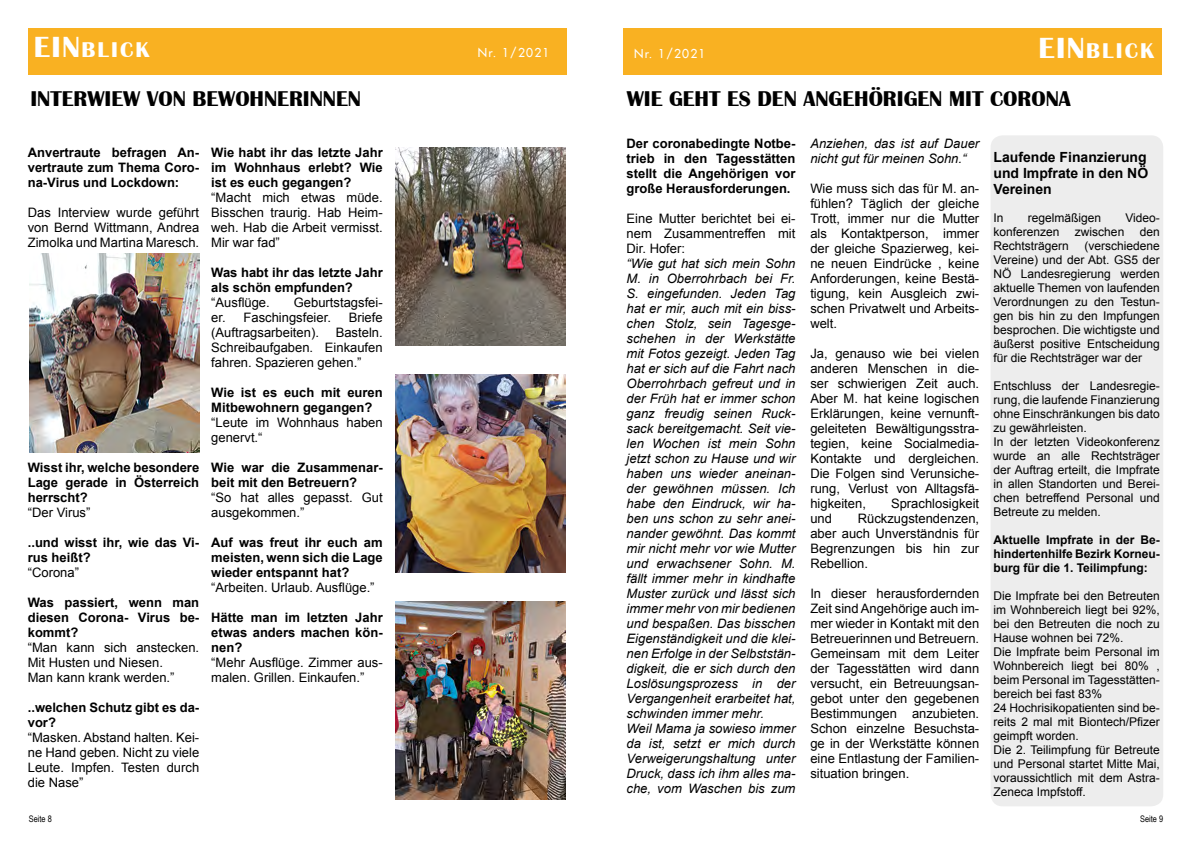
<style>
.page{position:relative;width:1191px;height:842px;background:#fff}
.page>*{position:absolute;margin:0;border:0;box-sizing:border-box;transform-origin:0 0}
.t1{font:700 22px "Britannic";color:#000}
.t2{font:700 22px "Britannic";letter-spacing:.1em;color:#fff}
.t3{font:700 14px/16px "Arial";color:#000;text-align:justify}
.t4{font:13px/15px "Arial";color:#000;text-align:justify}
.t5{font:italic 13px/15px "Arial";color:#000}
.t6{font:700 13px/15px "Arial";color:#000;text-align:justify}
.t7{font:12px/14px "Arial";color:#000}
.t8{font:700 12px/14px "Arial";color:#000;text-align:justify}
.t9{font:12px "Futura LT";letter-spacing:.1em;color:#fff}
.t10{font:9px "Arial Narrow";color:#000}
.s1{font-size:30px}
</style>
<div class="page">
<div style="left:28px;top:28px;width:538px;height:46px;background:#f9b122"></div>
<div style="left:623px;top:29px;width:539px;height:46px;background:#f9b122"></div>
<img style="left:29px;top:254px;width:170px;height:198px">
<img style="left:395px;top:374px;width:171px;height:199px">
<img style="left:395px;top:147px;width:171px;height:199px">
<img style="left:396px;top:601px;width:170px;height:199px">
<div style="left:990px;top:135px;width:173px;height:671px;background:#ededed;border-radius:12px"></div>
<h1 class="t2" style="left:34px;top:38px;width:117px"><span class="s1">EIN</span>BLICK</h1>
<p class="t9" style="left:478px;top:45px;width:73px">Nr. 1/2021</p>
<h1 class="t1" style="left:30px;top:86px;width:332px">INTERWIEW VON BEWOHNERINNEN</h1>
<p class="t6" style="left:28px;top:145px;width:173px">Anvertraute befragen An&shy;vertraute zum Thema Coro&shy;na-Virus und Lockdown:</p>
<p class="t4" style="left:28px;top:205px;width:173px">Das Interview wurde geführt von Bernd Wittmann, Andrea Zimolka und Martina Maresch.</p>
<p class="t6" style="left:28px;top:460px;width:173px">Wisst ihr, welche besondere Lage gerade in Österreich herrscht?</p>
<p class="t4" style="left:28px;top:505px;width:64px">“Der Virus”</p>
<p class="t6" style="left:28px;top:535px;width:173px">..und wisst ihr, wie das Vi&shy;rus heißt?</p>
<p class="t4" style="left:28px;top:565px;width:53px">“Corona”</p>
<p class="t6" style="left:28px;top:595px;width:173px">Was passiert, wenn man diesen Corona- Virus be&shy;kommt?</p>
<p class="t4" style="left:28px;top:640px;width:173px;text-align:left">“Man kann sich anstecken.<br>Mit Husten und Niesen.<br>Man kann krank werden.”</p>
<p class="t6" style="left:28px;top:700px;width:173px">..welchen Schutz gibt es da&shy;vor?</p>
<p class="t4" style="left:28px;top:730px;width:173px">“Masken. Abstand halten. Kei&shy;ne Hand geben. Nicht zu viele Leute. Impfen. Testen durch die Nase”</p>
<p class="t10" style="left:29px;top:812px;width:24px">Seite 8</p>
<p class="t6" style="left:211px;top:145px;width:173px">Wie habt ihr das letzte Jahr im Wohnhaus erlebt? Wie ist es euch gegangen?</p>
<p class="t4" style="left:211px;top:190px;width:173px">“Macht mich etwas müde.<br>Bisschen traurig. Hab Heim&shy;weh. Hab die Arbeit vermisst.<br>Mir war fad”</p>
<p class="t6" style="left:211px;top:265px;width:173px">Was habt ihr das letzte Jahr als schön empfunden?</p>
<p class="t4" style="left:211px;top:295px;width:60px">“Ausflüge.</p>
<p class="t4" style="left:211px;top:295px;width:173px;text-indent:83px">Geburtstagsfei&shy;er. Faschingsfeier.</p>
<p class="t4" style="left:349px;top:310px;width:35px">Briefe</p>
<p class="t4" style="left:211px;top:325px;width:109px">(Auftragsarbeiten).</p>
<p class="t4" style="left:211px;top:325px;width:173px;text-indent:124px">Basteln.<br>Schreibaufgaben. Einkaufen fahren. Spazieren gehen.”</p>
<p class="t6" style="left:211px;top:385px;width:173px">Wie ist es euch mit euren<br>Mitbewohnern gegangen?</p>
<p class="t4" style="left:211px;top:415px;width:173px">“Leute im Wohnhaus haben genervt.“</p>
<p class="t6" style="left:211px;top:460px;width:173px">Wie war die Zusammenar&shy;beit mit den Betreuern?</p>
<p class="t4" style="left:211px;top:490px;width:173px">“So hat alles gepasst. Gut ausgekommen.”</p>
<p class="t6" style="left:211px;top:535px;width:173px">Auf was freut ihr euch am meisten, wenn sich die Lage wieder entspannt hat?</p>
<p class="t4" style="left:211px;top:580px;width:165px">“Arbeiten. Urlaub. Ausflüge.”</p>
<p class="t6" style="left:211px;top:610px;width:173px">Hätte man im letzten Jahr etwas anders machen kön&shy;nen?</p>
<p class="t4" style="left:211px;top:655px;width:173px">“Mehr Ausflüge. Zimmer aus&shy;malen. Grillen. Einkaufen.”</p>
<p class="t9" style="left:634px;top:45px;width:73px">Nr. 1/2021</p>
<h1 class="t2" style="left:1038px;top:38px;width:117px"><span class="s1">EIN</span>BLICK</h1>
<h1 class="t1" style="left:626px;top:86px;width:445px">WIE GEHT ES DEN ANGEHÖRIGEN MIT CORONA</h1>
<p class="t6" style="left:626px;top:136px;width:170px">Der coronabedingte Notbe&shy;trieb in den Tagesstätten stellt die Angehörigen vor große Herausforderungen.</p>
<p class="t4" style="left:626px;top:211px;width:170px">Eine Mutter berichtet bei ei&shy;nem Zusammentreffen mit Dir. Hofer:</p>
<p class="t5" style="left:626px;top:256px;width:170px">“Wie gut hat sich mein Sohn<br>M. in Oberrohrbach bei Fr.<br>S. eingefunden. Jeden Tag hat er mir, auch mit ein biss&shy;chen Stolz, sein Tagesge&shy;schehen in der Werkstätte mit Fotos gezeigt. Jeden Tag hat er sich auf die Fahrt nach<br>Oberrohrbach gefreut und in der Früh hat er immer schon ganz freudig seinen Ruck&shy;sack bereitgemacht. Seit vie&shy;len Wochen ist mein Sohn jetzt schon zu Hause und wir haben uns wieder aneinan&shy;der gewöhnen müssen. Ich habe den Eindruck, wir ha&shy;ben uns schon zu sehr anei&shy;nander gewöhnt. Das kommt mir nicht mehr vor wie Mutter und erwachsener Sohn. M. fällt immer mehr in kindhafte<br>Muster zurück und lässt sich immer mehr von mir bedienen und bespaßen. Das bisschen<br>Eigenständigkeit und die klei&shy;nen Erfolge in der Selbststän&shy;digkeit, die er sich durch den<br>Loslösungsprozess in der<br>Vergangenheit erarbeitet hat, schwinden immer mehr.<br>Weil Mama ja sowieso immer da ist, setzt er mich durch<br>Verweigerungshaltung unter<br>Druck, dass ich ihm alles ma&shy;che, vom Waschen bis zum</p>
<p class="t5" style="left:810px;top:136px;width:170px">Anziehen, das ist auf Dauer nicht gut für meinen Sohn.“</p>
<p class="t4" style="left:810px;top:181px;width:170px">Wie muss sich das für M. an&shy;fühlen? Täglich der gleiche Trott, immer nur die Mutter als Kontaktperson, immer der gleiche Spazierweg, kei&shy;ne neuen Eindrücke , keine Anforderungen, keine Bestä&shy;tigung, kein Ausgleich zwi&shy;schen Privatwelt und Arbeits&shy;welt.</p>
<p class="t4" style="left:810px;top:346px;width:170px">Ja, genauso wie bei vielen anderen Menschen in die&shy;ser schwierigen Zeit auch.<br>Aber M. hat keine logischen Erklärungen, keine vernunft&shy;geleiteten Bewältigungsstra&shy;tegien, keine Socialmedia-Kontakte und dergleichen.<br>Die Folgen sind Verunsiche&shy;rung, Verlust von Alltagsfä&shy;higkeiten,</p>
<p class="t4" style="left:891px;top:496px;width:90px">Sprachlosigkeit</p>
<p class="t4" style="left:810px;top:511px;width:170px;text-indent:47px">Rückzugstendenzen, aber auch Unverständnis für Begrenzungen bis hin zur Rebellion.</p>
<p class="t4" style="left:810px;top:586px;width:170px">In dieser herausfordernden Zeit sind Angehörige auch im&shy;mer wieder in Kontakt mit den Betreuerinnen und Betreuern.<br>Gemeinsam mit dem Leiter der Tagesstätten wird dann versucht, ein Betreuungsan&shy;gebot unter den gegebenen Bestimmungen anzubieten.<br>Schon einzelne Besuchsta&shy;ge in der Werkstätte können eine Entlastung der Familien&shy;situation bringen.</p>
<p class="t4" style="left:810px;top:511px;width:23px">und</p>
<p class="t3" style="left:993px;top:149px;width:156px">Laufende Finanzierung und Impfrate in den NÖ Vereinen</p>
<p class="t7" style="left:993px;top:210px;width:12px">In</p>
<p class="t7" style="left:1027px;top:210px;width:75px">regelmäßigen</p>
<p class="t7" style="left:1125px;top:210px;width:36px">Video-</p>
<p class="t7" style="left:993px;top:224px;width:68px">konferenzen</p>
<p class="t7" style="left:1075px;top:224px;width:51px">zwischen</p>
<p class="t7" style="left:1139px;top:224px;width:22px">den</p>
<p class="t7" style="left:993px;top:238px;width:77px">Rechtsträgern</p>
<p class="t7" style="left:993px;top:238px;width:168px;text-align:justify;text-indent:91px">(verschiedene Vereine) und der Abt. GS5 der NÖ Landesregierung werden aktuelle Themen von laufenden Verordnungen zu den Testun&shy;gen bis hin zu den Impfungen besprochen. Die wichtigste und äußerst positive Entscheidung für die Rechtsträger war der</p>
<p class="t7" style="left:993px;top:378px;width:168px">Entschluss der Landesregie&shy;rung, die laufende Finanzierung ohne Einschränkungen bis dato zu gewährleisten.<br>In der letzten Videokonferenz wurde an alle Rechtsträger der Auftrag erteilt, die Impfrate in allen Standorten und Berei&shy;chen betreffend Personal und<br>Betreute zu melden.</p>
<p class="t8" style="left:993px;top:533px;width:168px">Aktuelle Impfrate in der Be&shy;hindertenhilfe Bezirk Korneu&shy;burg für die 1. Teilimpfung:</p>
<p class="t7" style="left:993px;top:589px;width:168px">Die Impfrate bei den Betreuten im Wohnbereich liegt bei 92%, bei den Betreuten die noch zu<br>Hause wohnen bei 72%.<br>Die Impfrate beim Personal im<br>Wohnbereich liegt bei 80% , beim Personal im Tagesstätten&shy;bereich bei fast 83%<br>24 Hochrisikopatienten sind be&shy;reits 2 mal mit Biontech/Pfizer geimpft worden.<br>Die 2. Teilimpfung für Betreute und Personal startet Mitte Mai, voraussichtlich mit dem Astra-<br>Zeneca Impfstoff.</p>
<p class="t10" style="left:1140px;top:812px;width:24px">Seite 9</p>
</div>
